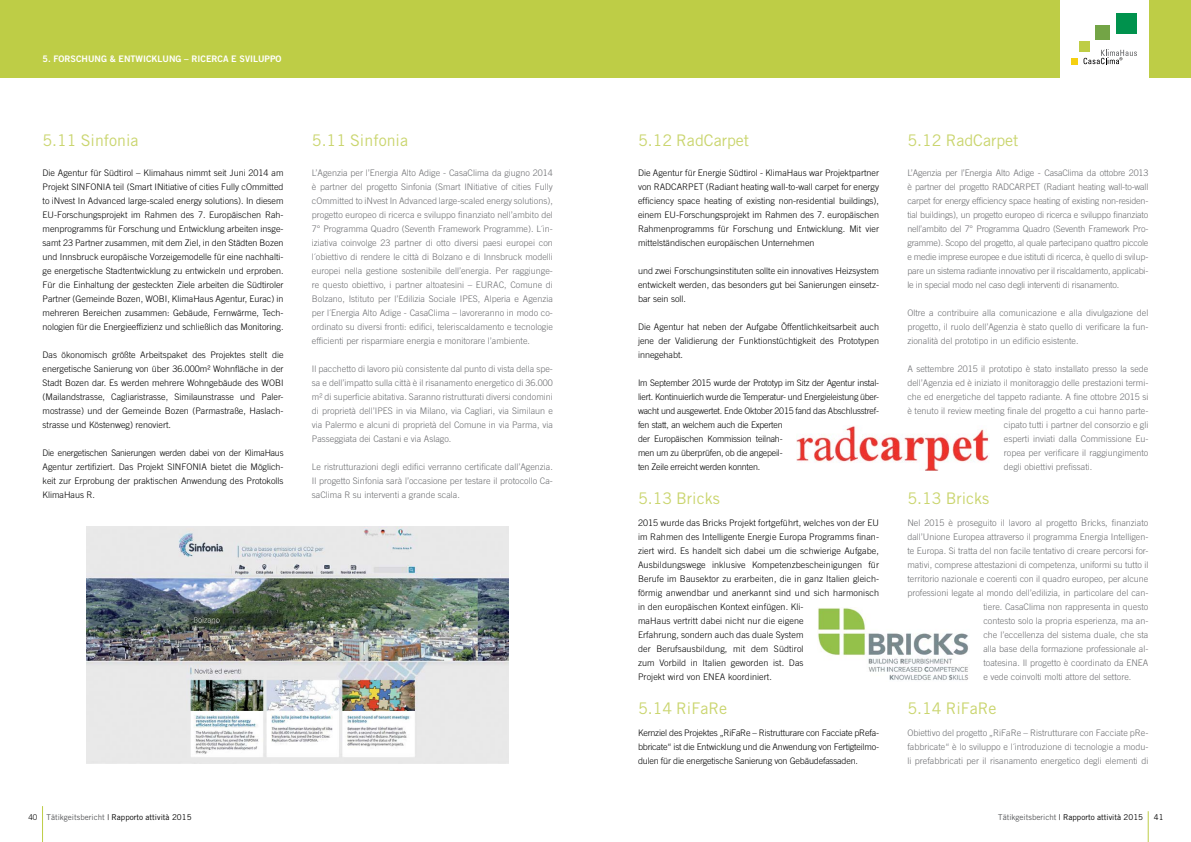
<style>
.page{position:relative;width:1191px;height:842px;background:#fff}
.page>*{position:absolute;margin:0;border:0;box-sizing:border-box;transform-origin:0 0}
.t1{font:16px "Trade Gothic";color:#cad56e}
.t2{font:300 9px/14px "Trade Gothic";color:#6d6e71;text-align:justify}
.t3{font:300 9px/14px "Trade Gothic";color:#000;text-align:justify}
.t4{font:300 9px/14px "Trade Gothic";letter-spacing:-.02em;color:#000}
.t5{font:9px "Trade Gothic Bold Two";color:#fff}
.t6{font:8px "Trade Gothic";color:#000}
.s1{font-weight:300}
.s2{color:#58595b}
</style>
<div class="page">
<div style="left:595px;top:0;width:596px;height:78px;background:#becd46"></div>
<div style="left:0;top:0;width:595px;height:78px;background:#becd46"></div>
<div style="left:1059px;top:0;width:89px;height:81px;background:#fff"></div>
<svg style="left:1071px;top:58px;width:6px;height:6px"></svg>
<div style="left:1079px;top:42px;width:10px;height:10px;background:#becd46"></div>
<div style="left:1095px;top:25px;width:14px;height:15px;background:#73a446"></div>
<div style="left:1116px;top:13px;width:21px;height:20px;background:#00924d"></div>
<svg style="left:1083px;top:49px;width:54px;height:15px"></svg>
<hr style="left:1148px;top:811px;width:1px;height:31px;background:#becd46">
<hr style="left:42px;top:806px;width:1px;height:36px;background:#becd46">
<img style="left:87px;top:526px;width:421px;height:237px">
<img style="left:797px;top:426px;width:192px;height:45px">
<img style="left:818px;top:607px;width:151px;height:73px">
<p class="t5" style="left:43px;top:53px;width:240px">5. FORSCHUNG &amp; ENTWICKLUNG – RICERCA E SVILUPPO</p>
<h1 class="t1" style="left:43px;top:130px;width:98px">5.11 Sinfonia</h1>
<p class="t3" style="left:43px;top:166px;width:242px">Die Agentur für Südtirol – Klimahaus nimmt seit Juni 2014 am Projekt SINFONIA teil (Smart INitiative of cities Fully cOmmitted to iNvest In Advanced large-scaled energy solutions). In diesem EU-Forschungsprojekt im Rahmen des 7. Europäischen Rah&shy;menprogramms für Forschung und Entwicklung arbeiten insge&shy;samt 23 Partner zusammen, mit dem Ziel, in den Städten Bozen und Innsbruck europäische Vorzeigemodelle für eine nachhalti&shy;ge energetische Stadtentwicklung zu entwickeln und erproben.<br>Für die Einhaltung der gesteckten Ziele arbeiten die Südtiroler Partner (Gemeinde Bozen, WOBI, KlimaHaus Agentur, Eurac) in mehreren Bereichen zusammen: Gebäude, Fernwärme, Tech&shy;nologien für die Energieeffizienz und schließlich das Monitoring.</p>
<p class="t3" style="left:43px;top:348px;width:242px">Das ökonomisch größte Arbeitspaket des Projektes stellt die energetische Sanierung von über 36.000m² Wohnfläche in der Stadt Bozen dar. Es werden mehrere Wohngebäude des WOBI (Mailandstrasse, Cagliaristrasse, Similaunstrasse und Paler&shy;mostrasse) und der Gemeinde Bozen (Parmastraße, Haslach&shy;strasse und Köstenweg) renoviert.</p>
<p class="t3" style="left:43px;top:446px;width:242px">Die energetischen Sanierungen werden dabei von der KlimaHaus Agentur zertifiziert. Das Projekt SINFONIA bietet die Möglich&shy;keit zur Erprobung der praktischen Anwendung des Protokolls KlimaHaus R.</p>
<h1 class="t1" style="left:312px;top:131px;width:98px">5.11 Sinfonia</h1>
<p class="t2" style="left:312px;top:166px;width:242px">L’Agenzia per l’Energia Alto Adige - CasaClima da giugno 2014 è partner del progetto Sinfonia (Smart INitiative of cities Fully cOmmitted to iNvest In Advanced large-scaled energy solutions), progetto europeo di ricerca e sviluppo finanziato nell’ambito del 7° Programma Quadro (Seventh Framework Programme). L´in&shy;iziativa coinvolge 23 partner di otto diversi paesi europei con l´obiettivo di rendere le città di Bolzano e di Innsbruck modelli europei nella gestione sostenibile dell’energia. Per raggiunge&shy;re questo obiettivo, i partner altoatesini – EURAC, Comune di Bolzano, Istituto per l’Edilizia Sociale IPES, Alperia e Agenzia per l´Energia Alto Adige - CasaClima – lavoreranno in modo co&shy;ordinato su diversi fronti: edifici, teleriscaldamento e tecnologie efficienti per risparmiare energia e monitorare l’ambiente.</p>
<p class="t2" style="left:312px;top:362px;width:242px">Il pacchetto di lavoro più consistente dal punto di vista della spe&shy;sa e dell’impatto sulla città è il risanamento energetico di 36.000 m² di superficie abitativa. Saranno ristrutturati diversi condomini di proprietà dell’IPES in via Milano, via Cagliari, via Similaun e via Palermo e alcuni di proprietà del Comune in via Parma, via Passeggiata dei Castani e via Aslago.</p>
<p class="t2" style="left:312px;top:460px;width:242px">Le ristrutturazioni degli edifici verranno certificate dall’Agenzia.<br>Il progetto Sinfonia sarà l’occasione per testare il protocollo Ca&shy;saClima R su interventi a grande scala.</p>
<h1 class="t1" style="left:638px;top:130px;width:113px">5.12 RadCarpet</h1>
<p class="t3" style="left:638px;top:166px;width:242px">Die Agentur für Energie Südtirol - KlimaHaus war Projektpartner von RADCARPET (Radiant heating wall-to-wall carpet for energy efficiency space heating of existing non-residential buildings), einem EU-Forschungsprojekt im Rahmen des 7. europäischen Rahmenprogramms für Forschung und Entwicklung. Mit vier mittelständischen europäischen Unternehmen</p>
<p class="t3" style="left:638px;top:264px;width:242px">und zwei Forschungsinstituten sollte ein innovatives Heizsystem entwickelt werden, das besonders gut bei Sanierungen einsetz&shy;bar sein soll.</p>
<p class="t3" style="left:638px;top:320px;width:242px">Die Agentur hat neben der Aufgabe Öffentlichkeitsarbeit auch jene der Validierung der Funktionstüchtigkeit des Prototypen innegehabt.</p>
<p class="t4" style="left:638px;top:376px;width:242px">Im September 2015 wurde der Prototyp im Sitz der Agentur instal&shy;liert. Kontinuierlich wurde die Temperatur- und Energieleistung über&shy;wacht und ausgewertet. Ende Oktober 2015 fand das Abschlusstref&shy;fen statt, an welchem auch die Experten<br>der Europäischen Kommission teilnah-<br>men um zu überprüfen, ob die angepeil-<br>ten Zeile erreicht werden konnten.</p>
<h1 class="t1" style="left:638px;top:489px;width:83px">5.13 Bricks</h1>
<p class="t3" style="left:638px;top:516px;width:242px;text-align:left">2015 wurde das Bricks Projekt fortgeführt, welches von der EU im Rahmen des Intelligente Energie Europa Programms finan&shy;ziert wird. Es handelt sich dabei um die schwierige Aufgabe, Ausbildungswege inklusive Kompetenzbescheinigungen für Berufe im Bausektor zu erarbeiten, die in ganz Italien gleich&shy;förmig anwendbar und anerkannt sind und sich harmonisch in den europäischen Kontext einfügen. Kli-<br>maHaus vertritt dabei nicht nur die eigene<br>Erfahrung, sondern auch das duale System<br>der Berufsausbildung, mit dem Südtirol<br>zum Vorbild in Italien geworden ist. Das<br>Projekt wird von ENEA koordiniert.</p>
<h1 class="t1" style="left:638px;top:699px;width:90px">5.14 RiFaRe</h1>
<p class="t3" style="left:638px;top:726px;width:242px">Kernziel des Projektes „RiFaRe – Ristrutturare con Facciate pRefa&shy;bbricate“ ist die Entwicklung und die Anwendung von Fertigteilmo&shy;dulen für die energetische Sanierung von Gebäudefassaden.</p>
<h1 class="t1" style="left:907px;top:131px;width:113px">5.12 RadCarpet</h1>
<p class="t2" style="left:907px;top:166px;width:242px">L’Agenzia per l’Energia Alto Adige - CasaClima da ottobre 2013 è partner del progetto RADCARPET (Radiant heating wall-to-wall carpet for energy efficiency space heating of existing non-residen&shy;tial buildings), un progetto europeo di ricerca e sviluppo finanziato nell’ambito del 7° Programma Quadro (Seventh Framework Pro&shy;gramme). Scopo del progetto, al quale partecipano quattro piccole e medie imprese europee e due istituti di ricerca, è quello di svilup&shy;pare un sistema radiante innovativo per il riscaldamento, applicabi&shy;le in special modo nel caso degli interventi di risanamento.</p>
<p class="t2" style="left:907px;top:306px;width:242px">Oltre a contribuire alla comunicazione e alla divulgazione del progetto, il ruolo dell’Agenzia è stato quello di verificare la fun&shy;zionalità del prototipo in un edificio esistente.</p>
<p class="t2" style="left:907px;top:362px;width:242px">A settembre 2015 il prototipo è stato installato presso la sede</p>
<p class="t2" style="left:907px;top:376px;width:242px">dell’Agenzia ed è iniziato il monitoraggio delle prestazioni termi-</p>
<p class="t2" style="left:907px;top:390px;width:242px">che ed energetiche del tappeto radiante. A fine ottobre 2015 si</p>
<p class="t2" style="left:907px;top:404px;width:242px">è tenuto il review meeting finale del progetto a cui hanno parte-</p>
<p class="t2" style="left:1003px;top:418px;width:146px">cipato tutti i partner del consorzio e gli</p>
<p class="t2" style="left:1003px;top:432px;width:146px">esperti inviati dalla Commissione Eu-</p>
<p class="t2" style="left:1003px;top:446px;width:146px">ropea per verificare il raggiungimento</p>
<p class="t2" style="left:1003px;top:460px;width:90px">degli obiettivi prefissati.</p>
<h1 class="t1" style="left:907px;top:489px;width:83px">5.13 Bricks</h1>
<p class="t2" style="left:907px;top:516px;width:242px">Nel 2015 è proseguito il lavoro al progetto Bricks, finanziato</p>
<p class="t2" style="left:907px;top:530px;width:242px">dall’Unione Europea attraverso il programma Energia Intelligen-</p>
<p class="t2" style="left:907px;top:544px;width:242px">te Europa. Si tratta del non facile tentativo di creare percorsi for-</p>
<p class="t2" style="left:907px;top:558px;width:242px">mativi, comprese attestazioni di competenza, uniformi su tutto il</p>
<p class="t2" style="left:907px;top:572px;width:242px">territorio nazionale e coerenti con il quadro europeo, per alcune</p>
<p class="t2" style="left:907px;top:586px;width:242px">professioni legate al mondo dell’edilizia, in particolare del can-</p>
<p class="t2" style="left:983px;top:600px;width:166px">tiere. CasaClima non rappresenta in questo</p>
<p class="t2" style="left:983px;top:614px;width:166px">contesto solo la propria esperienza, ma an-</p>
<p class="t2" style="left:983px;top:628px;width:166px">che l’eccellenza del sistema duale, che sta</p>
<p class="t2" style="left:983px;top:642px;width:166px">alla base della formazione professionale al-</p>
<p class="t2" style="left:983px;top:656px;width:166px">toatesina. Il progetto è coordinato da ENEA</p>
<p class="t2" style="left:983px;top:670px;width:150px">e vede coinvolti molti attore del settore.</p>
<h1 class="t1" style="left:907px;top:699px;width:90px">5.14 RiFaRe</h1>
<p class="t2" style="left:907px;top:726px;width:242px">Obiettivo del progetto „RiFaRe – Ristrutturare con Facciate pRe&shy;fabbricate“ è lo sviluppo e l´introduzione di tecnologie a modu&shy;li prefabbricati per il risanamento energetico degli elementi di</p>
<p class="t6" style="left:29px;top:812px;width:164px"><span class="s1">40</span> <span class="s2">Tätikgeitsbericht</span> | Rapporto attività 2015</p>
<p class="t6" style="left:998px;top:812px;width:146px"><span class="s2">Tätikgeitsbericht</span> | Rapporto attività 2015</p>
<p class="t6" style="left:1154px;top:812px;width:11px">41</p>
</div>
